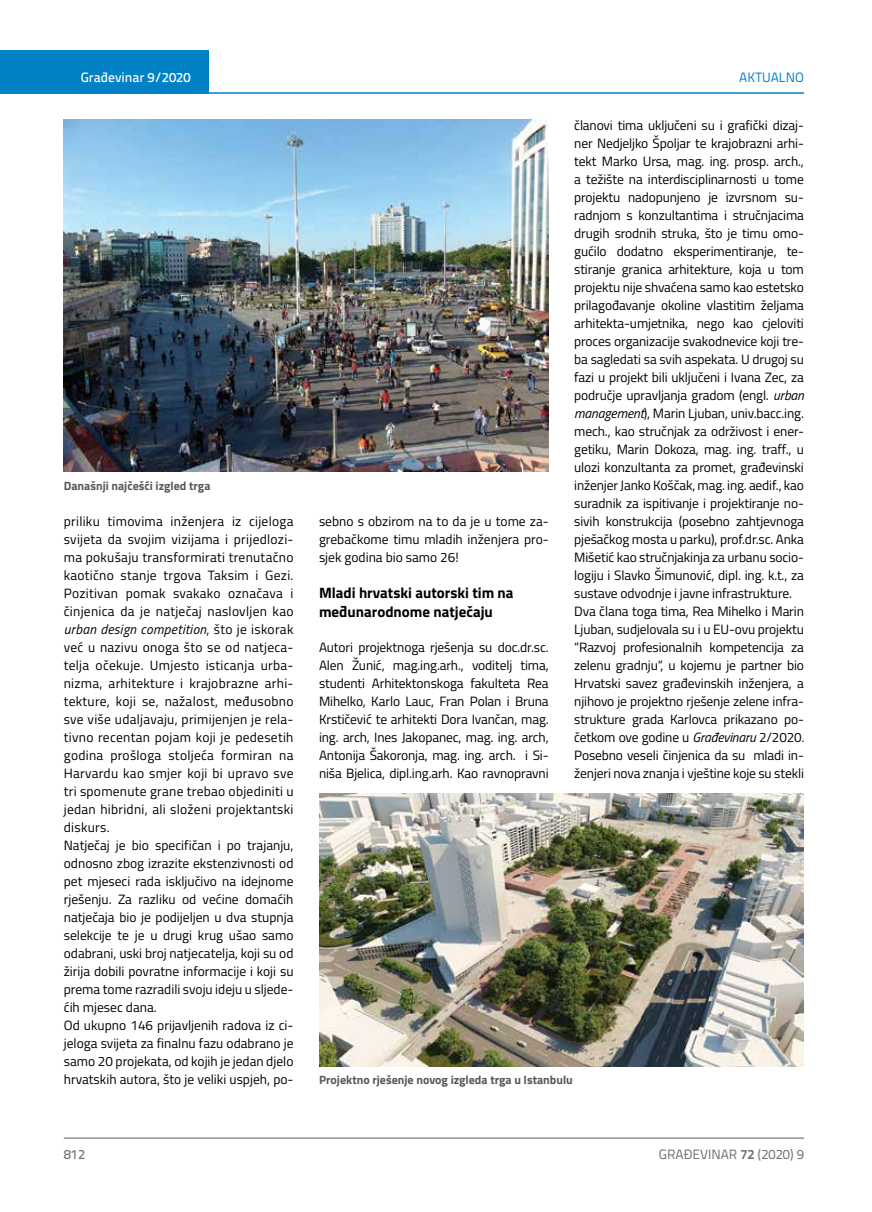
<style>
.page{position:relative;width:872px;height:1212px;background:#fff}
.page>*{position:absolute;margin:0;border:0;box-sizing:border-box;transform-origin:0 0}
.t1{font:700 15px/19.5px "Titillium";color:#000}
.t2{font:13.5px/18px "Titillium";letter-spacing:-.01em;color:#000;text-align:justify}
.t3{font:13.5px/18px "Titillium";letter-spacing:.015em;color:#000}
.t4{font:13.5px "Titillium Text 22 L";color:#6d6e71}
.t5{font:500 13.5px "Titillium Text 22 L";color:#fff}
.t6{font:13.5px "Titillium Text 22 L";color:#0081c6}
.t7{font:500 13.5px "Titillium Text 22 L";color:#797a7d}
.t8{font:700 12px "Titillium";color:#58595b}
.s1{font-style:italic}
.s2{font-weight:700}
</style>
<div class="page">
<div style="left:0;top:50px;width:208px;height:44px;background:#0081c6"></div>
<hr style="left:0;top:92px;width:804px;height:2px;background:#0081c6">
<hr style="left:64px;top:1138px;width:740px;height:1px;background:#58595b">
<img style="left:64px;top:119px;width:485px;height:353px">
<img style="left:319px;top:794px;width:485px;height:272px">
<p class="t5" style="left:81px;top:67px;width:111px">Građevinar 9/2020</p>
<p class="t6" style="left:739px;top:68px;width:66px">AKTUALNO</p>
<p class="t2" style="left:574px;top:115px;width:231px;text-align:left">članovi tima uključeni su i grafički dizaj&shy;ner Nedjeljko Špoljar te krajobrazni arhi&shy;tekt Marko Ursa, mag. ing. prosp. arch., a težište na interdisciplinarnosti u tome projektu nadopunjeno je izvrsnom su&shy;radnjom s konzultantima i stručnjacima drugih srodnih struka, što je timu omo&shy;gućilo dodatno eksperimentiranje, te&shy;stiranje granica arhitekture, koja u tom projektu nije shvaćena samo kao estetsko prilagođavanje okoline vlastitim željama arhitekta-umjetnika, nego kao cjeloviti proces organizacije svakodnevice koji tre&shy;ba sagledati sa svih aspekata. U drugoj su fazi u projekt bili uključeni i Ivana Zec, za područje upravljanja gradom (engl. <span class="s1">urban management</span>), Marin Ljuban, univ.bacc.ing. mech., kao stručnjak za održivost i ener&shy;getiku, Marin Dokoza, mag. ing. traff., u ulozi konzultanta za promet, građevinski inženjer Janko Koščak, mag. ing. aedif., kao suradnik za ispitivanje i projektiranje no&shy;sivih konstrukcija (posebno zahtjevnoga pješačkog mosta u parku), prof.dr.sc. Anka Mišetić kao stručnjakinja za urbanu socio&shy;logiju i Slavko Šimunović, dipl. ing. k.t., za sustave odvodnje i javne infrastrukture.<br>Dva člana toga tima, Rea Mihelko i Marin Ljuban, sudjelovala su i u EU-ovu projektu “Razvoj profesionalnih kompetencija za zelenu gradnju“, u kojemu je partner bio Hrvatski savez građevinskih inženjera, a njihovo je projektno rješenje zelene infra&shy;strukture grada Karlovca prikazano po&shy;četkom ove godine u <span class="s1">Građevinaru</span> 2/2020<span class="s1">.<br></span>Posebno veseli činjenica da su mladi in&shy;ženjeri nova znanja i vještine koje su stekli</p>
<p class="t8" style="left:64px;top:476px;width:148px">Današnji najčešći izgled trga</p>
<p class="t3" style="left:64px;top:511px;width:231px">priliku timovima inženjera iz cijeloga svijeta da svojim vizijama i prijedlozi&shy;ma pokušaju transformirati trenutačno kaotično stanje trgova Taksim i Gezi.<br>Pozitivan pomak svakako označava i činjenica da je natječaj naslovljen kao <span class="s1">urban design competition</span>, što je iskorak već u nazivu onoga što se od natjeca&shy;telja očekuje. Umjesto isticanja urba&shy;nizma, arhitekture i krajobrazne arhi&shy;tekture, koji se, nažalost, međusobno sve više udaljavaju, primijenjen je rela&shy;tivno recentan pojam koji je pedesetih godina prošloga stoljeća formiran na Harvardu kao smjer koji bi upravo sve tri spomenute grane trebao objediniti u jedan hibridni, ali složeni projektantski diskurs.<br>Natječaj je bio specifičan i po trajanju, odnosno zbog izrazite ekstenzivnosti od pet mjeseci rada isključivo na idejnome rješenju. Za razliku od većine domaćih natječaja bio je podijeljen u dva stupnja selekcije te je u drugi krug ušao samo odabrani, uski broj natjecatelja, koji su od žirija dobili povratne informacije i koji su prema tome razradili svoju ideju u sljede&shy;ćih mjesec dana.<br>Od ukupno 146 prijavljenih radova iz ci&shy;jeloga svijeta za finalnu fazu odabrano je samo 20 projekata, od kojih je jedan djelo hrvatskih autora, što je veliki uspjeh, po-</p>
<p class="t2" style="left:319px;top:511px;width:231px">sebno s obzirom na to da je u tome za&shy;grebačkome timu mladih inženjera pro&shy;sjek godina bio samo 26!</p>
<p class="t1" style="left:319px;top:582px;width:196px">Mladi hrvatski autorski tim na međunarodnome natječaju</p>
<p class="t2" style="left:319px;top:638px;width:231px">Autori projektnoga rješenja su doc.dr.sc.<br>Alen Žunić, mag.ing.arh., voditelj tima, studenti Arhitektonskoga fakulteta Rea Mihelko, Karlo Lauc, Fran Polan i Bruna Krstičević te arhitekti Dora Ivančan, mag. ing. arch, Ines Jakopanec, mag. ing. arch, Antonija Šakoronja, mag. ing. arch. i Si&shy;niša Bjelica, dipl.ing.arh. Kao ravnopravni</p>
<p class="t8" style="left:319px;top:1071px;width:255px">Projektno rješenje novog izgleda trga u Istanbulu</p>
<p class="t7" style="left:64px;top:1144px;width:23px">812</p>
<p class="t4" style="left:659px;top:1144px;width:146px">GRAĐEVINAR <span class="s2">72</span> (2020) 9</p>
</div>
